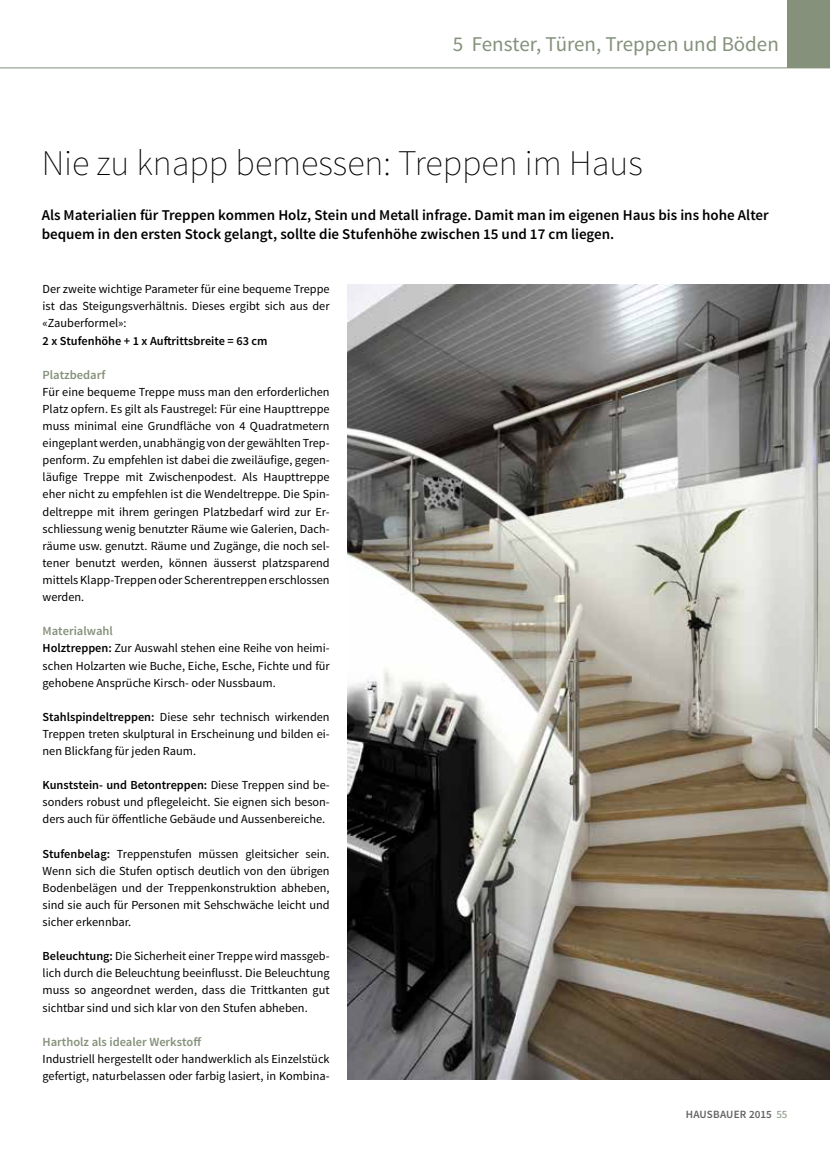
<style>
.page{position:relative;width:830px;height:1161px;background:#fff}
.page>*{position:absolute;margin:0;border:0;box-sizing:border-box;transform-origin:0 0}
.t1{font:200 36px "Source Sans Pro";color:#000}
.t2{font:21px "Source Sans Pro";color:#85917b}
.t3{font:600 15px/19.5px "Source Sans Pro";color:#000}
.t4{font:600 12.45px "Source Sans Pro";color:#85917b}
.t5{font:12.3px/17.1px "Source Sans Pro";color:#000;text-align:justify}
.t6{font:600 12.3px "Source Sans Pro";color:#000}
.t7{font:600 11.1px "Source Sans Pro";letter-spacing:.01em;color:#636363}
.s1{font-weight:600}
.s2{font-weight:400;color:#85917b}
</style>
<div class="page">
<div style="left:787px;top:0;width:42px;height:68px;background:#85917b"></div>
<hr style="left:0;top:68px;width:829px;height:1px;background:#85917b">
<img style="left:347px;top:285px;width:482px;height:795px">
<h2 class="t2" style="left:452px;top:31px;width:327px">5 Fenster, Türen, Treppen und Böden</h2>
<h1 class="t1" style="left:42px;top:141px;width:602px">Nie zu knapp bemessen: Treppen im Haus</h1>
<p class="t3" style="left:42px;top:205px;width:728px">Als Materialien für Treppen kommen Holz, Stein und Metall infrage. Damit man im eigenen Haus bis ins hohe Alter bequem in den ersten Stock gelangt, sollte die Stufenhöhe zwischen 15 und 17 cm liegen.</p>
<p class="t5" style="left:43px;top:281px;width:288px">Der zweite wichtige Parameter für eine bequeme Treppe ist das Steigungsverhältnis. Dieses ergibt sich aus der «Zauberformel»:</p>
<p class="t6" style="left:43px;top:333px;width:226px">2 x Stufenhöhe + 1 x Auftrittsbreite = 63 cm</p>
<p class="t4" style="left:43px;top:367px;width:64px">Platzbedarf</p>
<p class="t5" style="left:43px;top:383px;width:288px">Für eine bequeme Treppe muss man den erforderlichen Platz opfern. Es gilt als Faustregel: Für eine Haupttreppe muss minimal eine Grundfläche von 4 Quadratmetern eingeplant werden, unabhängig von der gewählten Trep&shy;penform. Zu empfehlen ist dabei die zweiläufige, gegen&shy;läufige Treppe mit Zwischenpodest. Als Haupttreppe eher nicht zu empfehlen ist die Wendeltreppe. Die Spin&shy;deltreppe mit ihrem geringen Platzbedarf wird zur Er&shy;schliessung wenig benutzter Räume wie Galerien, Dach&shy;räume usw. genutzt. Räume und Zugänge, die noch sel&shy;tener benutzt werden, können äusserst platzsparend mittels Klapp-Treppen oder Scherentreppen erschlossen werden.</p>
<p class="t4" style="left:43px;top:623px;width:72px">Materialwahl</p>
<p class="t5" style="left:43px;top:640px;width:288px"><span class="s1">Holztreppen:</span> Zur Auswahl stehen eine Reihe von heimi&shy;schen Holzarten wie Buche, Eiche, Esche, Fichte und für gehobene Ansprüche Kirsch- oder Nussbaum.</p>
<p class="t5" style="left:43px;top:708px;width:288px"><span class="s1">Stahlspindeltreppen:</span> Diese sehr technisch wirkenden Treppen treten skulptural in Erscheinung und bilden ei&shy;nen Blickfang für jeden Raum.</p>
<p class="t5" style="left:43px;top:777px;width:288px"><span class="s1">Kunststein- und Betontreppen:</span> Diese Treppen sind be&shy;sonders robust und pflegeleicht. Sie eignen sich beson&shy;ders auch für öffentliche Gebäude und Aussenbereiche.</p>
<p class="t5" style="left:43px;top:845px;width:288px"><span class="s1">Stufenbelag:</span> Treppenstufen müssen gleitsicher sein.<br>Wenn sich die Stufen optisch deutlich von den übrigen Bodenbelägen und der Treppenkonstruktion abheben, sind sie auch für Personen mit Sehschwäche leicht und sicher erkennbar.</p>
<p class="t5" style="left:43px;top:948px;width:288px"><span class="s1">Beleuchtung:</span> Die Sicherheit einer Treppe wird massgeb&shy;lich durch die Beleuchtung beeinflusst. Die Beleuchtung muss so angeordnet werden, dass die Trittkanten gut sichtbar sind und sich klar von den Stufen abheben.</p>
<p class="t4" style="left:43px;top:1034px;width:160px">Hartholz als idealer Werkstoff</p>
<p class="t5" style="left:43px;top:1050px;width:288px">Industriell hergestellt oder handwerklich als Einzelstück gefertigt, naturbelassen oder farbig lasiert, in Kombina-</p>
<p class="t7" style="left:685px;top:1108px;width:103px">HAUSBAUER 2015 <span class="s2">55</span></p>
</div>
